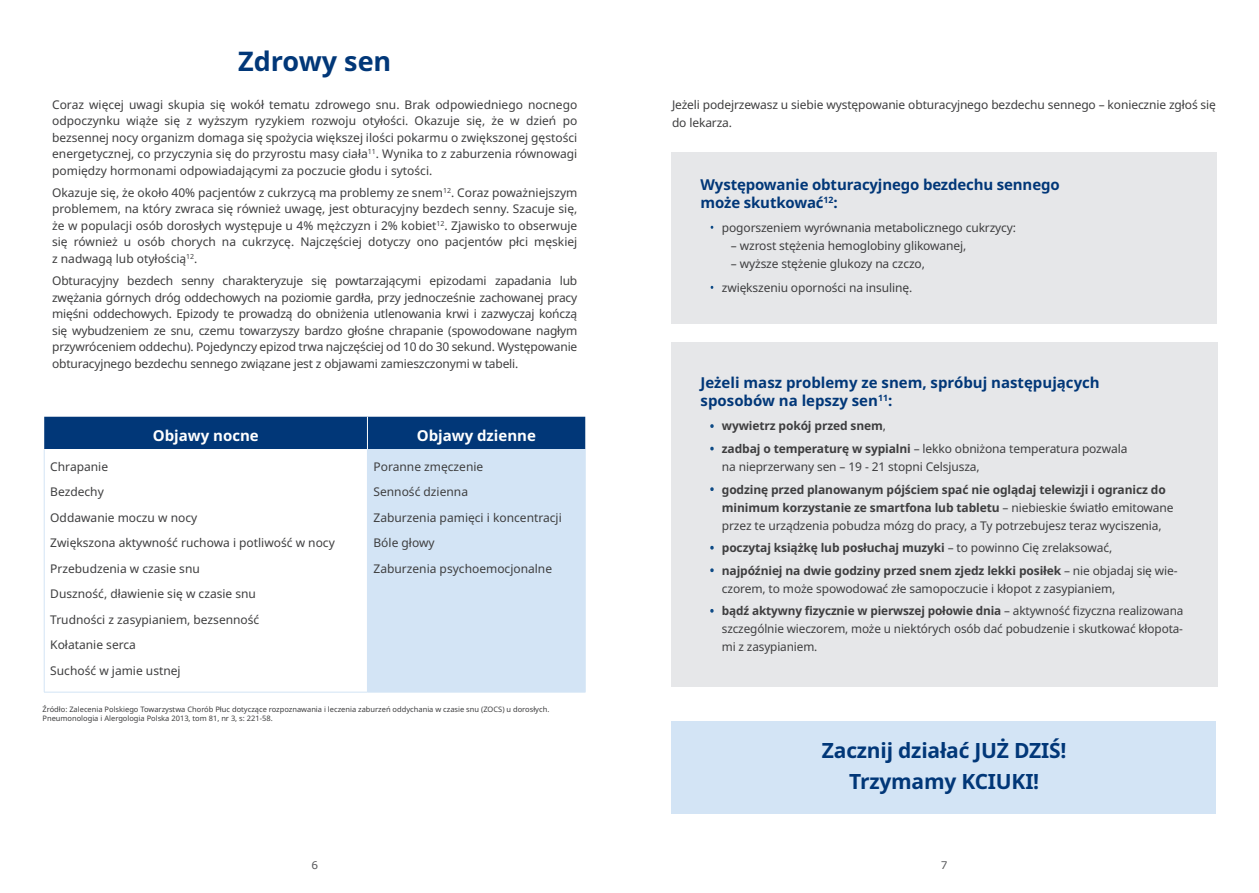
<style>
.page{position:relative;width:1259px;height:893px;background:#fff}
.page>*{position:absolute;margin:0;border:0;box-sizing:border-box;transform-origin:0 0}
.t1{font:700 27px "Apis";color:#013778}
.tekst{font:700 21px/31.5px "Apis";letter-spacing:-.01em;color:#013778;text-align:center}
.tekst-2{font:700 15px/18px "Apis";letter-spacing:-.01em;color:#013778}
.tekst_8{font:700 15px "Apis";color:#fff}
.tekst-3{font:12px/16.5px "Apis";letter-spacing:-.01em;color:#3e3e3f;text-align:justify}
.tekst_8-2{font:12px "Apis";color:#3e3e3f}
.t2{font:700 12px/18px "Apis";letter-spacing:-.01em;color:#3e3e3f}
.punktor{font:12px "Apis";letter-spacing:-.01em;color:#3e3e3f}
.t3{font:10.5px "Verdana";color:#57585a}
.tekst_8-3{font:7.5px/9px "Apis";color:#3e3e3f}
.s1{color:#fff}
.s2{font-weight:400}
.s3{font-weight:700;color:#fff}
.s4{font-weight:700}
</style>
<div class="page">
<div style="left:44px;top:417px;width:541px;height:32px;background:#013778"></div>
<div style="left:367px;top:449px;width:218px;height:243px;background:#d3e4f5"></div>
<hr style="left:367px;top:417px;width:1px;height:32px;background:#fff">
<hr style="left:44px;top:449px;width:1px;height:243px;background:#d3e4f5">
<hr style="left:585px;top:449px;width:1px;height:243px;background:#d3e4f5">
<hr style="left:44px;top:692px;width:323px;height:1px;background:#d3e4f5">
<hr style="left:367px;top:692px;width:218px;height:1px;background:#d3e4f5">
<div style="left:671px;top:721px;width:544px;height:93px;background:#d3e4f5"></div>
<div style="left:671px;top:342px;width:546px;height:345px;background:#e6e7e9"></div>
<div style="left:671px;top:152px;width:546px;height:172px;background:#e6e7e9"></div>
<p class="t1" style="left:238px;top:43px;width:155px">Zdrowy sen</p>
<p class="tekst-3" style="left:52px;top:96px;width:527px">Coraz więcej uwagi skupia się wokół tematu zdrowego snu. Brak odpowiedniego nocnego odpoczynku wiąże się z wyższym ryzykiem rozwoju otyłości. Okazuje się, że w dzień po bezsennej nocy organizm domaga się spożycia większej ilości pokarmu o zwiększonej gęstości energetycznej, co przyczynia się do przyrostu masy ciała<sup>11</sup>. Wynika to z zaburzenia równowagi pomiędzy hormonami odpowiadającymi za poczucie głodu i sytości.</p>
<p class="tekst-3" style="left:52px;top:185px;width:527px">Okazuje się, że około 40% pacjentów z cukrzycą ma problemy ze snem<sup>12</sup>. Coraz poważniejszym problemem, na który zwraca się również uwagę, jest obturacyjny bezdech senny. Szacuje się, że w populacji osób dorosłych występuje u 4% mężczyzn i 2% kobiet<sup>12</sup>. Zjawisko to obserwuje się również u osób chorych na cukrzycę. Najczęściej dotyczy ono pacjentów płci męskiej z nadwagą lub otyłością<sup>12</sup>.</p>
<p class="tekst-3" style="left:52px;top:273px;width:527px">Obturacyjny bezdech senny charakteryzuje się powtarzającymi epizodami zapadania lub zwężania górnych dróg oddechowych na poziomie gardła, przy jednocześnie zachowanej pracy mięśni oddechowych. Epizody te prowadzą do obniżenia utlenowania krwi i zazwyczaj kończą się wybudzeniem ze snu, czemu towarzyszy bardzo głośne chrapanie (spowodowane nagłym przywróceniem oddechu). Pojedynczy epizod trwa najczęściej od 10 do 30 sekund. Występowanie obturacyjnego bezdechu sennego związane jest z objawami zamieszczonymi w tabeli.</p>
<p class="tekst_8" style="left:153px;top:425px;width:107px">Objawy nocne</p>
<p class="tekst_8" style="left:417px;top:425px;width:121px">Objawy dzienne</p>
<p class="tekst_8-2" style="left:50px;top:458px;width:59px">Chrapanie</p>
<p class="tekst_8-2" style="left:50px;top:483px;width:55px">Bezdechy</p>
<p class="tekst_8-2" style="left:50px;top:509px;width:148px">Oddawanie moczu w nocy</p>
<p class="tekst_8-2" style="left:50px;top:534px;width:286px">Zwiększona aktywność ruchowa i potliwość w nocy</p>
<p class="tekst_8-2" style="left:50px;top:560px;width:151px">Przebudzenia w czasie snu</p>
<p class="tekst_8-2" style="left:50px;top:585px;width:207px">Duszność, dławienie się w czasie snu</p>
<p class="tekst_8-2" style="left:50px;top:611px;width:211px">Trudności z zasypianiem, bezsenność</p>
<p class="tekst_8-2" style="left:50px;top:636px;width:87px">Kołatanie serca</p>
<p class="tekst_8-2" style="left:50px;top:662px;width:132px">Suchość w jamie ustnej</p>
<p class="tekst_8-2" style="left:373px;top:458px;width:111px">Poranne zmęczenie</p>
<p class="tekst_8-2" style="left:373px;top:483px;width:96px">Senność dzienna</p>
<p class="tekst_8-2" style="left:373px;top:509px;width:190px">Zaburzenia pamięci i koncentracji</p>
<p class="tekst_8-2" style="left:373px;top:534px;width:63px">Bóle głowy</p>
<p class="tekst_8-2" style="left:373px;top:560px;width:180px">Zaburzenia psychoemocjonalne</p>
<p class="tekst_8-3" style="left:43px;top:705px;width:508px">Źródło: Zalecenia Polskiego Towarzystwa Chorób Płuc dotyczące rozpoznawania i leczenia zaburzeń oddychania w czasie snu (ZOCS) u dorosłych.<br>Pneumonologia i Alergologia Polska 2013, tom 81, nr 3, s: 221-58.</p>
<p class="tekst-3" style="left:672px;top:95px;width:545px;line-height:18px">Jeżeli podejrzewasz u siebie występowanie obturacyjnego bezdechu sennego – koniecznie zgłoś się do lekarza.</p>
<p class="tekst-2" style="left:700px;top:175px;width:360px">Występowanie obturacyjnego bezdechu sennego może skutkować<sup>12</sup>:</p>
<p class="tekst-3" style="left:710px;top:219px;width:308px"><span class="s1">•</span> pogorszeniem wyrównania metabolicznego cukrzycy:</p>
<p class="punktor" style="left:731px;top:237px;width:237px">– wzrost stężenia hemoglobiny glikowanej,</p>
<p class="punktor" style="left:731px;top:255px;width:195px">– wyższe stężenie glukozy na czczo,</p>
<p class="tekst-3" style="left:710px;top:279px;width:204px"><span class="s1">•</span> zwiększeniu oporności na insulinę.</p>
<p class="tekst-2" style="left:700px;top:374px;width:401px">Jeżeli masz problemy ze snem, spróbuj następujących sposobów na lepszy sen<sup>11</sup>:</p>
<p class="t2" style="left:710px;top:417px;width:178px"><span class="s1">•</span> wywietrz pokój przed snem<span class="s2">,</span></p>
<p class="tekst-3" style="left:722px;top:440px;width:407px;line-height:18px;text-indent:-12px"><span class="s3">•</span> <span class="s4">zadbaj o temperaturę w sypialni</span> – lekko obniżona temperatura pozwala na nieprzerwany sen – 19 - 21 stopni Celsjusza,</p>
<p class="t2" style="left:722px;top:480px;width:453px;text-indent:-12px"><span class="s1">•</span> godzinę przed planowanym pójściem spać nie oglądaj telewizji i ogranicz do minimum korzystanie ze smartfona lub tabletu <span class="s2">– niebieskie światło emitowane przez te urządzenia pobudza mózg do pracy, a Ty potrzebujesz teraz wyciszenia,</span></p>
<p class="t2" style="left:710px;top:539px;width:404px"><span class="s1">•</span> poczytaj książkę lub posłuchaj muzyki <span class="s2">– to powinno Cię zrelaksować,</span></p>
<p class="tekst-3" style="left:722px;top:562px;width:457px;line-height:18px;text-indent:-12px"><span class="s3">•</span> <span class="s4">najpóźniej na dwie godziny przed snem zjedz lekki posiłek</span> – nie objadaj się wie&shy;czorem, to może spowodować złe samopoczucie i kłopot z zasypianiem,</p>
<p class="tekst-3" style="left:722px;top:602px;width:463px;line-height:18px;text-indent:-12px"><span class="s3">•</span> <span class="s4">bądź aktywny fizycznie w pierwszej połowie dnia</span> – aktywność fizyczna realizowana szczególnie wieczorem, może u niektórych osób dać pobudzenie i skutkować kłopota&shy;mi z zasypianiem.</p>
<p class="tekst" style="left:822px;top:735px;width:246px">Zacznij działać JUŻ DZIŚ!<br>Trzymamy KCIUKI!</p>
<p class="t3" style="left:311px;top:858px;width:8px">6</p>
<p class="t3" style="left:941px;top:858px;width:8px">7</p>
</div>
